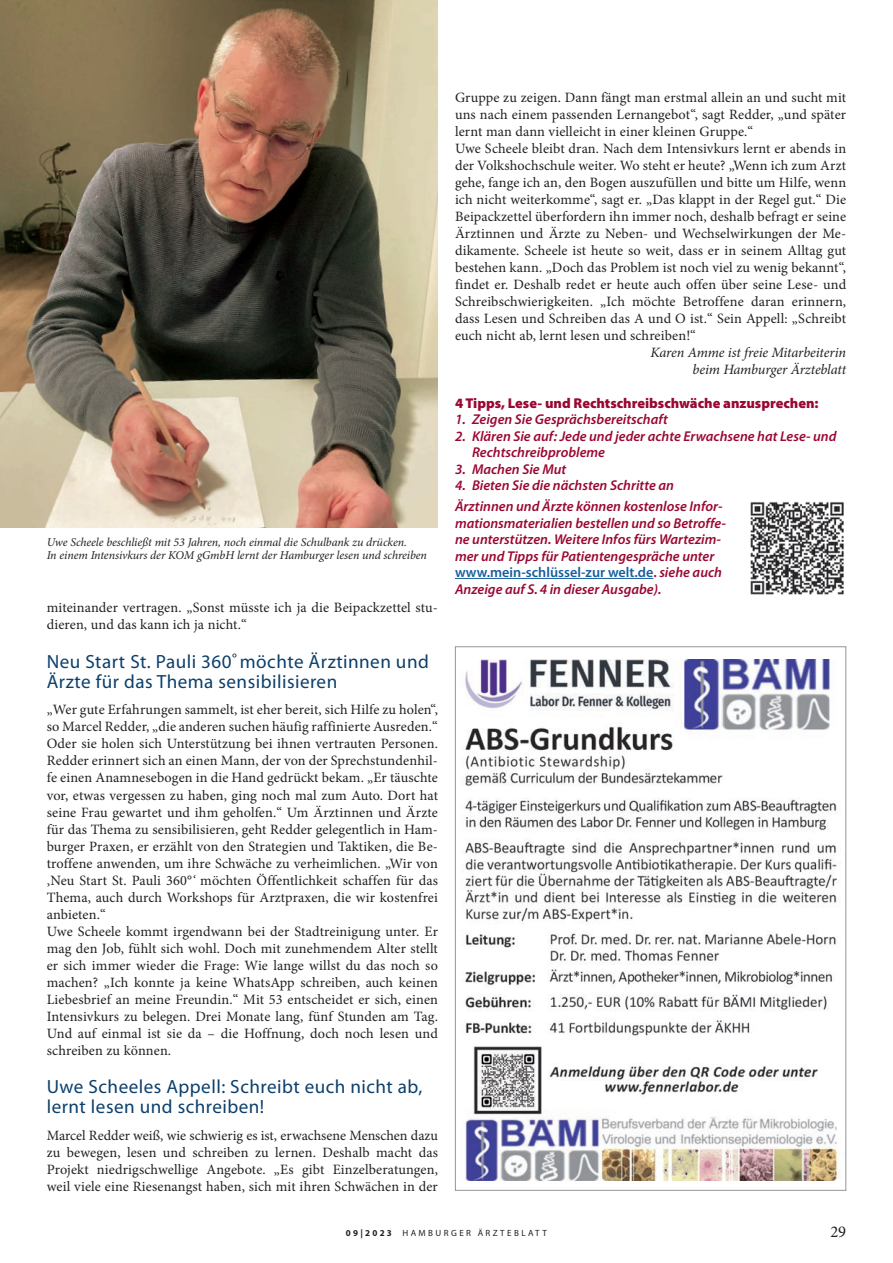
<style>
.page{position:relative;width:893px;height:1263px;background:#fff}
.page>*{position:absolute;margin:0;border:0;box-sizing:border-box;transform-origin:0 0}
.t1{font:19.2px/20.2px "Myriad Pro";letter-spacing:.025em;color:#0c3f6c}
.t2{font:16.5px "Minion Pro";color:#231f20}
.t3{font:14.25px/17px "Minion Pro";letter-spacing:.01em;color:#231f20}
.t4{font:italic 600 14.25px/16.5px "Myriad Pro";color:#9a0832}
.t5{font:italic 14.25px "Minion Pro";letter-spacing:-.01em;color:#231f20}
.t6{font:900 14.25px "Myriad Pro";color:#9a0832}
.t7{font:italic 12px/13.5px "Minion Pro";letter-spacing:-.01em;color:#231f20}
.t8{font:9px "Myriad Pro";letter-spacing:.27em;color:#231f20}
.s1{font-style:italic}
.s2{font-style:normal;color:#175d9e}
.s3{font-style:normal}
.s4{font-weight:700}
</style>
<div class="page">
<hr style="left:455px;top:578px;width:198px;height:1px;background:#175d9e">
<img style="left:0;top:0;width:438px;height:527px">
<img style="left:462px;top:660px;width:378px;height:520px">
<img style="left:750px;top:502px;width:94px;height:93px">
<p class="t7" style="left:47px;top:535px;width:382px">Uwe Scheele beschließt mit 53 Jahren, noch einmal die Schulbank zu drücken.<br>In einem Intensivkurs der KOM gGmbH lernt der Hamburger lesen und schreiben</p>
<p class="t3" style="left:47px;top:599px;width:393px">miteinander vertragen. „Sonst müsste ich ja die Beipackzettel stu&shy;dieren, und das kann ich ja nicht.“</p>
<p class="t1" style="left:47px;top:651px;width:384px">Neu Start St. Pauli 360<sup>°</sup> möchte Ärztinnen und<br>Ärzte für das Thema sensibilisieren</p>
<p class="t3" style="left:47px;top:701px;width:393px">„Wer gute Erfahrungen sammelt, ist eher bereit, sich Hilfe zu holen“, so Marcel Redder, „die anderen suchen häufig raffinierte Ausreden.“ Oder sie holen sich Unterstützung bei ihnen vertrauten Personen.<br>Redder erinnert sich an einen Mann, der von der Sprechstundenhil&shy;fe einen Anamnesebogen in die Hand gedrückt bekam. „Er täuschte vor, etwas vergessen zu haben, ging noch mal zum Auto. Dort hat seine Frau gewartet und ihm geholfen.“ Um Ärztinnen und Ärzte für das Thema zu sensibilisieren, geht Redder gelegentlich in Ham&shy;burger Praxen, er erzählt von den Strategien und Taktiken, die Be&shy;troffene anwenden, um ihre Schwäche zu verheimlichen. „Wir von ‚Neu Start St. Pauli 360°<span class="s1">‘</span> möchten Öffentlichkeit schaffen für das Thema, auch durch Workshops für Arztpraxen, die wir kostenfrei anbieten.“<br>Uwe Scheele kommt irgendwann bei der Stadtreinigung unter. Er mag den Job, fühlt sich wohl. Doch mit zunehmendem Alter stellt er sich immer wieder die Frage: Wie lange willst du das noch so machen? „Ich konnte ja keine WhatsApp schreiben, auch keinen Liebesbrief an meine Freundin.“ Mit 53 entscheidet er sich, einen Intensivkurs zu belegen. Drei Monate lang, fünf Stunden am Tag.<br>Und auf einmal ist sie da – die Hoffnung, doch noch lesen und schreiben zu können.</p>
<p class="t1" style="left:47px;top:1076px;width:377px">Uwe Scheeles Appell: Schreibt euch nicht ab, lernt lesen und schreiben!</p>
<p class="t3" style="left:47px;top:1127px;width:393px;text-align:justify">Marcel Redder weiß, wie schwierig es ist, erwachsene Menschen dazu zu bewegen, lesen und schreiben zu lernen. Deshalb macht das Projekt niedrigschwellige Angebote. „Es gibt Einzelberatungen, weil viele eine Riesenangst haben, sich mit ihren Schwächen in der</p>
<p class="t3" style="left:455px;top:89px;width:393px">Gruppe zu zeigen. Dann fängt man erstmal allein an und sucht mit</p>
<p class="t3" style="left:455px;top:106px;width:393px">uns nach einem passenden Lernangebot“, sagt Redder, „und später</p>
<p class="t3" style="left:455px;top:123px;width:300px">lernt man dann vielleicht in einer kleinen Gruppe.“</p>
<p class="t3" style="left:455px;top:140px;width:393px">Uwe Scheele bleibt dran. Nach dem Intensivkurs lernt er abends in</p>
<p class="t3" style="left:455px;top:157px;width:393px">der Volkshochschule weiter. Wo steht er heute? „Wenn ich zum Arzt</p>
<p class="t3" style="left:455px;top:174px;width:393px">gehe, fange ich an, den Bogen auszufüllen und bitte um Hilfe, wenn</p>
<p class="t3" style="left:455px;top:191px;width:393px">ich nicht weiterkomme“, sagt er. „Das klappt in der Regel gut.“ Die</p>
<p class="t3" style="left:455px;top:208px;width:393px">Beipackzettel überfordern ihn immer noch, deshalb befragt er seine</p>
<p class="t3" style="left:455px;top:225px;width:393px">Ärztinnen und Ärzte zu Neben- und Wechselwirkungen der Me-</p>
<p class="t3" style="left:455px;top:242px;width:393px">dikamente. Scheele ist heute so weit, dass er in seinem Alltag gut</p>
<p class="t3" style="left:455px;top:259px;width:393px">bestehen kann. „Doch das Problem ist noch viel zu wenig bekannt“,</p>
<p class="t3" style="left:455px;top:276px;width:393px">findet er. Deshalb redet er heute auch offen über seine Lese- und</p>
<p class="t3" style="left:455px;top:293px;width:393px">Schreibschwierigkeiten. „Ich möchte Betroffene daran erinnern,</p>
<p class="t3" style="left:455px;top:310px;width:393px">dass Lesen und Schreiben das A und O ist.“ Sein Appell: „Schreibt</p>
<p class="t3" style="left:455px;top:327px;width:242px">euch nicht ab, lernt lesen und schreiben!“</p>
<p class="t5" style="left:651px;top:343px;width:197px">Karen Amme ist freie Mitarbeiterin</p>
<p class="t5" style="left:693px;top:360px;width:155px">beim Hamburger Ärzteblatt</p>
<p class="t6" style="left:455px;top:393px;width:365px">4 Tipps, Lese- und Rechtschreibschwäche anzusprechen:</p>
<p class="t4" style="left:455px;top:411px;width:214px">1. Zeigen Sie Gesprächsbereitschaft</p>
<p class="t4" style="left:472px;top:427px;width:366px;text-indent:-17px">2. Klären Sie auf: Jede und jeder achte Erwachsene hat Lese- und<br>Rechtschreibprobleme</p>
<p class="t4" style="left:455px;top:460px;width:113px">3. Machen Sie Mut</p>
<p class="t4" style="left:455px;top:475px;width:269px;line-height:20.7px">4. Bieten Sie die nächsten Schritte an<br>Ärztinnen und Ärzte können kostenlose Infor-</p>
<p class="t4" style="left:455px;top:514px;width:272px">mationsmaterialien bestellen und so Betroffe&shy;ne unterstützen. Weitere Infos fürs Wartezim&shy;mer und Tipps für Patientengespräche unter <span class="s2">www.mein-schlüssel-zur welt.de</span><span class="s3">.</span> siehe auch Anzeige auf S.4 in dieser Ausgabe).</p>
<p class="t8" style="left:346px;top:1227px;width:193px"><span class="s4">09|2023</span> Hamburge r Ärzte bl att</p>
<p class="t2" style="left:830px;top:1220px;width:17px">29</p>
</div>
